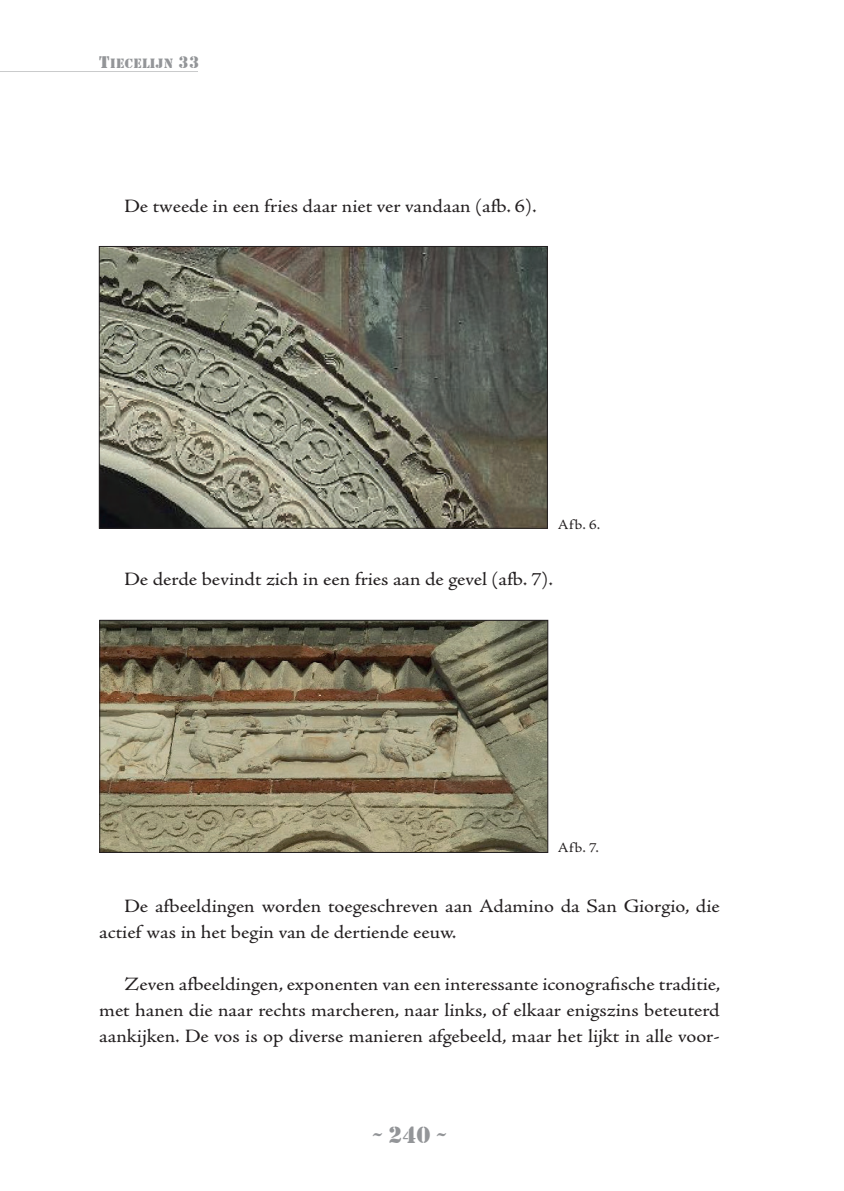
<style>
.page{position:relative;width:844px;height:1191px;background:#fff}
.page>*{position:absolute;margin:0;border:0;box-sizing:border-box;transform-origin:0 0}
.t1{font:24.5px "Stencil";color:#939598}
.t2{font:18.9px/25.9px "Adobe Jenson Pro";color:#231f20;scale:1.1 1}
.t3{font:14px "Adobe Jenson Pro";letter-spacing:.06em;color:#231f20;scale:1.1 1}
.t4{font:14px "Stencil";letter-spacing:.03em;color:#939598}
.s1{font-size:17.5px}
</style>
<div class="page">
<hr style="left:0;top:71px;width:198px;height:1px;background:#939598">
<img style="left:101px;top:248px;width:444px;height:278px">
<div style="left:99px;top:246px;width:448px;height:282px;border:1px solid #231f20"></div>
<img style="left:101px;top:622px;width:445px;height:229px">
<div style="left:99px;top:620px;width:449px;height:233px;border:1px solid #231f20"></div>
<p class="t4" style="left:99px;top:55px;width:101px"><span class="s1">T</span>IECELIJN <span class="s1">33</span></p>
<p class="t2" style="left:124px;top:194px;width:376px">De tweede in een fries daar niet ver vandaan (afb. 6).</p>
<p class="t3" style="left:557px;top:516px;width:40px">Afb. 6.</p>
<p class="t2" style="left:124px;top:566px;width:391px">De derde bevindt zich in een fries aan de gevel (afb. 7).</p>
<p class="t3" style="left:557px;top:840px;width:39px">Afb. 7.</p>
<p class="t2" style="left:99px;top:893px;width:565px;text-indent:25px">De afbeeldingen worden toegeschreven aan Adamino da San Giorgio, die actief was in het begin van de dertiende eeuw.</p>
<p class="t2" style="left:99px;top:971px;width:566px;text-align:justify;text-indent:25px">Zeven afbeeldingen, exponenten van een interessante iconografische traditie, met hanen die naar rechts marcheren, naar links, of elkaar enigszins beteuterd aankijken. De vos is op diverse manieren afgebeeld, maar het lijkt in alle voor-</p>
<p class="t1" style="left:373px;top:1120px;width:75px">~ 240 ~</p>
</div>
